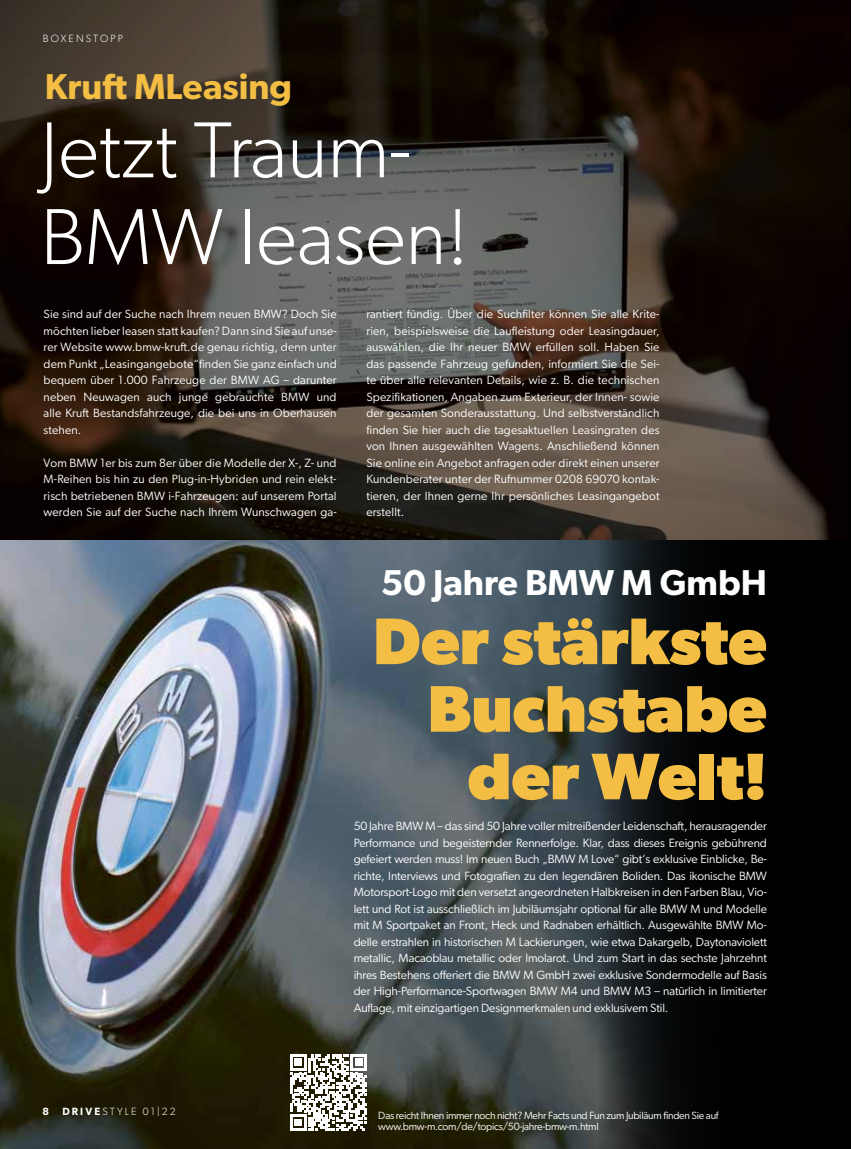
<style>
.page{position:relative;width:851px;height:1149px;background:#fff}
.page>*{position:absolute;margin:0;border:0;box-sizing:border-box;transform-origin:0 0}
.t1{font:300 79.5px/86.7px "Gibson";color:#fff}
.t2{font:700 66px/67.5px "Gibson";color:#f3be43;text-align:right}
.t3{font:600 36px "Gibson";color:#fff}
.t4{font:600 36px "Gibson";color:#f3be43}
.t5{font:12px/16.5px "Gibson";letter-spacing:.01em;color:#fff;text-align:justify}
.t6{font:10.5px/10.5px "Gibson";letter-spacing:-.025em;color:#fff}
.t7{font:300 10.5px "Gibson";letter-spacing:.2em;color:#fff}
.t8{font:600 10.5px "Gibson";color:#fff}
.s1{font-weight:600}
</style>
<div class="page">
<img style="left:0;top:539px;width:598px;height:609px">
<svg style="left:598px;top:539px;width:252px;height:609px;background:#080a0b"></svg>
<img style="left:0;top:0;width:849px;height:539px">
<svg style="left:290px;top:1053px;width:77px;height:77px"></svg>
<p class="t7" style="left:43px;top:32px;width:82px">BOXENSTOPP</p>
<h3 class="t4" style="left:45px;top:65px;width:249px">Kruft MLeasing</h3>
<h1 class="t1" style="left:40px;top:106px;width:430px">Jetzt Traum-<br>BMW leasen!</h1>
<p class="t5" style="left:44px;top:305px;width:294px">Sie sind auf der Suche nach Ihrem neuen BMW? Doch Sie möchten lieber leasen statt kaufen? Dann sind Sie auf unse&shy;rer Website www.bmw-kruft.de genau richtig, denn unter dem Punkt „Leasingangebote“finden Sie ganz einfach und bequem über 1.000 Fahrzeuge der BMW AG – darunter neben Neuwagen auch junge gebrauchte BMW und alle Kruft Bestandsfahrzeuge, die bei uns in Oberhausen stehen.</p>
<p class="t5" style="left:44px;top:454px;width:294px">Vom BMW 1er bis zum 8er über die Modelle der X-, Z- und M-Reihen bis hin zu den Plug-in-Hybriden und rein elekt&shy;risch betriebenen BMW i-Fahrzeugen: auf unserem Portal werden Sie auf der Suche nach Ihrem Wunschwagen ga-</p>
<p class="t5" style="left:366px;top:305px;width:294px">rantiert fündig. Über die Suchfilter können Sie alle Krite&shy;rien, beispielsweise die Laufleistung oder Leasingdauer, auswählen, die Ihr neuer BMW erfüllen soll. Haben Sie das passende Fahrzeug gefunden, informiert Sie die Sei&shy;te über alle relevanten Details, wie z. B. die technischen Spezifikationen, Angaben zum Exterieur, der Innen- sowie der gesamten Sonderausstattung. Und selbstverständlich finden Sie hier auch die tagesaktuellen Leasingraten des von Ihnen ausgewählten Wagens. Anschließend können Sie online ein Angebot anfragen oder direkt einen unserer Kundenberater unter der Rufnummer 0208 69070 kontak&shy;tieren, der Ihnen gerne Ihr persönliches Leasingangebot erstellt.</p>
<h3 class="t3" style="left:381px;top:560px;width:387px">50 Jahre BMW M GmbH</h3>
<h2 class="t2" style="left:373px;top:605px;width:395px">Der stärkste<br>Buchstabe der Welt!</h2>
<p class="t5" style="left:353px;top:817px;width:414px">50 Jahre BMW M – das sind 50 Jahre voller mitreißender Leidenschaft, herausragender Performance und begeisternder Rennerfolge. Klar, dass dieses Ereignis gebührend gefeiert werden muss! Im neuen Buch „BMW M Love“ gibt‘s exklusive Einblicke, Be&shy;richte, Interviews und Fotografien zu den legendären Boliden. Das ikonische BMW Motorsport-Logo mit den versetzt angeordneten Halbkreisen in den Farben Blau, Vio&shy;lett und Rot ist ausschließlich im Jubiläumsjahr optional für alle BMW M und Modelle mit M Sportpaket an Front, Heck und Radnaben erhältlich. Ausgewählte BMW Mo&shy;delle erstrahlen in historischen M Lackierungen, wie etwa Dakargelb, Daytonaviolett metallic, Macaoblau metallic oder Imolarot. Und zum Start in das sechste Jahrzehnt ihres Bestehens offeriert die BMW M GmbH zwei exklusive Sondermodelle auf Basis der High-Performance-Sportwagen BMW M4 und BMW M3 – natürlich in limitierter Auflage, mit einzigartigen Designmerkmalen und exklusivem Stil.</p>
<p class="t8" style="left:43px;top:1104px;width:8px">8</p>
<p class="t7" style="left:62px;top:1104px;width:115px"><span class="s1">DRIVE</span>STYLE 01|22</p>
<p class="t6" style="left:378px;top:1109px;width:342px">Das reicht Ihnen immer noch nicht? Mehr Facts und Fun zum Jubiläum finden Sie auf www.bmw-m.com/de/topics/50-jahre-bmw-m.html</p>
</div>
